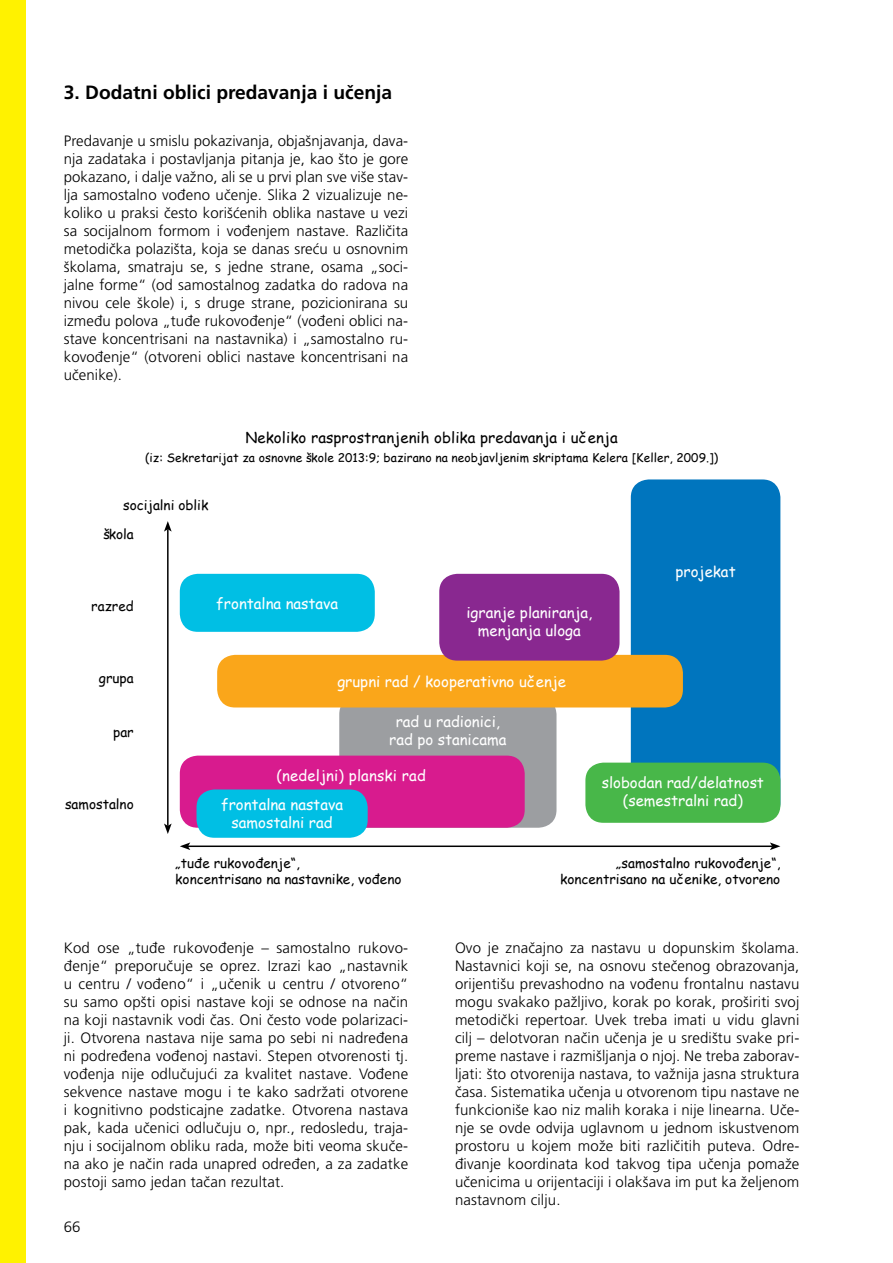
<style>
.page{position:relative;width:893px;height:1263px;background:#fff}
.page>*{position:absolute;margin:0;border:0;box-sizing:border-box;transform-origin:0 0}
.t1{font:700 19.2px "Frutiger LT Pro";color:#000}
.t2{font:300 15px/18px "Frutiger LT Pro";letter-spacing:.01em;color:#000;text-align:justify}
.t3{font:15px/18px "Comic Sans MS";color:#fff;text-align:center}
.t4{font:15px "Comic Sans MS";letter-spacing:.005em;color:#000}
.t5{font:13.5px/16.2px "Comic Sans MS";color:#000;text-align:right}
.t6{font:12px "Comic Sans MS";letter-spacing:.005em;color:#000}
</style>
<div class="page">
<div style="left:0;top:0;width:26px;height:1263px;background:#fff200"></div>
<div style="left:631px;top:479px;width:149px;height:342px;background:#0075be;border-radius:18px"></div>
<div style="left:339px;top:696px;width:217px;height:132px;background:#9c9ea1;border-radius:18px"></div>
<div style="left:180px;top:756px;width:345px;height:72px;background:#d81b8e;border-radius:18px"></div>
<hr style="left:188px;top:845px;width:584px;height:2px;background:#000">
<svg style="left:180px;top:842px;width:10px;height:8px"></svg>
<svg style="left:770px;top:842px;width:10px;height:8px"></svg>
<hr style="left:167px;top:529px;width:2px;height:297px;background:#000">
<svg style="left:164px;top:521px;width:8px;height:11px"></svg>
<svg style="left:164px;top:823px;width:8px;height:11px"></svg>
<div style="left:180px;top:574px;width:195px;height:58px;background:#00bfe4;border-radius:18px"></div>
<div style="left:585px;top:763px;width:195px;height:60px;background:#48b749;border-radius:18px"></div>
<div style="left:197px;top:789px;width:171px;height:49px;background:#00bfe4;border-radius:18px"></div>
<div style="left:217px;top:655px;width:466px;height:52px;background:#faa61a;border-radius:18px"></div>
<div style="left:439px;top:574px;width:180px;height:87px;background:#892890;border-radius:18px"></div>
<p class="t1" style="left:64px;top:81px;width:330px">3. Dodatni oblici predavanja i učenja</p>
<p class="t2" style="left:64px;top:132px;width:346px">Predavanje u smislu pokazivanja, objašnjavanja, dava&shy;nja zadataka i postavljanja pitanja je, kao što je gore pokazano, i dalje važno, ali se u prvi plan sve više stav&shy;lja samostalno vođeno učenje. Slika 2 vizualizuje ne&shy;koliko u praksi često korišćenih oblika nastave u vezi sa socijalnom formom i vođenjem nastave. Različita metodička polazišta, koja se danas sreću u osnovnim školama, smatraju se, s jedne strane, osama „soci&shy;jalne forme“ (od samostalnog zadatka do radova na nivou cele škole) i, s druge strane, pozicionirana su između polova „tuđe rukovođenje“ (vođeni oblici na&shy;stave koncentrisani na nastavnika) i „samostalno ru&shy;kovođenje“ (otvoreni oblici nastave koncentrisani na učenike).</p>
<p class="t4" style="left:245px;top:427px;width:374px">Nekoliko rasprostranjenih oblika predavanja i učenja</p>
<p class="t6" style="left:145px;top:449px;width:574px">(iz: Sekretarijat za osnovne škole 2013:9; bazirano na neobjavljenim skriptama Kelera [Keller, 2009.])</p>
<p class="t5" style="left:123px;top:497px;width:87px">socijalni oblik</p>
<p class="t5" style="left:103px;top:525px;width:32px">škola</p>
<p class="t5" style="left:91px;top:597px;width:44px">razred</p>
<p class="t5" style="left:99px;top:669px;width:36px">grupa</p>
<p class="t5" style="left:113px;top:723px;width:22px">par</p>
<p class="t5" style="left:65px;top:795px;width:70px">samostalno</p>
<p class="t3" style="left:216px;top:594px;width:123px">frontalna nastava</p>
<p class="t3" style="left:466px;top:603px;width:128px">igranje planiranja, menjanja uloga</p>
<p class="t3" style="left:675px;top:562px;width:62px">projekat</p>
<p class="t3" style="left:337px;top:672px;width:230px">grupni rad / kooperativno učenje</p>
<p class="t3" style="left:389px;top:712px;width:119px">rad u radionici, rad po stanicama</p>
<p class="t3" style="left:276px;top:766px;width:151px">(nedeljni) planski rad</p>
<p class="t3" style="left:221px;top:795px;width:123px">frontalna nastava samostalni rad</p>
<p class="t3" style="left:602px;top:773px;width:164px">slobodan rad/delatnost (semestralni rad)</p>
<p class="t5" style="left:175px;top:854px;width:228px;text-align:left">„tuđe rukovođenje“,<br>koncentrisano na nastavnike, vođeno</p>
<p class="t5" style="left:560px;top:854px;width:222px">„samostalno rukovođenje“, koncentrisano na učenike, otvoreno</p>
<p class="t2" style="left:64px;top:939px;width:346px">Kod ose „tuđe rukovođenje – samostalno rukovo&shy;đenje“ preporučuje se oprez. Izrazi kao „nastavnik u centru / vođeno“ i „učenik u centru / otvoreno“ su samo opšti opisi nastave koji se odnose na način na koji nastavnik vodi čas. Oni često vode polarizaci&shy;ji. Otvorena nastava nije sama po sebi ni nadređena ni podređena vođenoj nastavi. Stepen otvorenosti tj. vođenja nije odlučujući za kvalitet nastave. Vođene sekvence nastave mogu i te kako sadržati otvorene i kognitivno podsticajne zadatke. Otvorena nastava pak, kada učenici odlučuju o, npr., redosledu, traja&shy;nju i socijalnom obliku rada, može biti veoma skuče&shy;na ako je način rada unapred određen, a za zadatke postoji samo jedan tačan rezultat.</p>
<p class="t2" style="left:455px;top:939px;width:346px">Ovo je značajno za nastavu u dopunskim školama.<br>Nastavnici koji se, na osnovu stečenog obrazovanja, orijentišu prevashodno na vođenu frontalnu nastavu mogu svakako pažljivo, korak po korak, proširiti svoj metodički repertoar. Uvek treba imati u vidu glavni cilj – delotvoran način učenja je u središtu svake pri&shy;preme nastave i razmišljanja o njoj. Ne treba zaborav&shy;ljati: što otvorenija nastava, to važnija jasna struktura časa. Sistematika učenja u otvorenom tipu nastave ne funkcioniše kao niz malih koraka i nije linearna. Uče&shy;nje se ovde odvija uglavnom u jednom iskustvenom prostoru u kojem može biti različitih puteva. Odre&shy;đivanje koordinata kod takvog tipa učenja pomaže učenicima u orijentaciji i olakšava im put ka željenom nastavnom cilju.</p>
<p class="t2" style="left:64px;top:1217px;width:18px">66</p>
</div>
